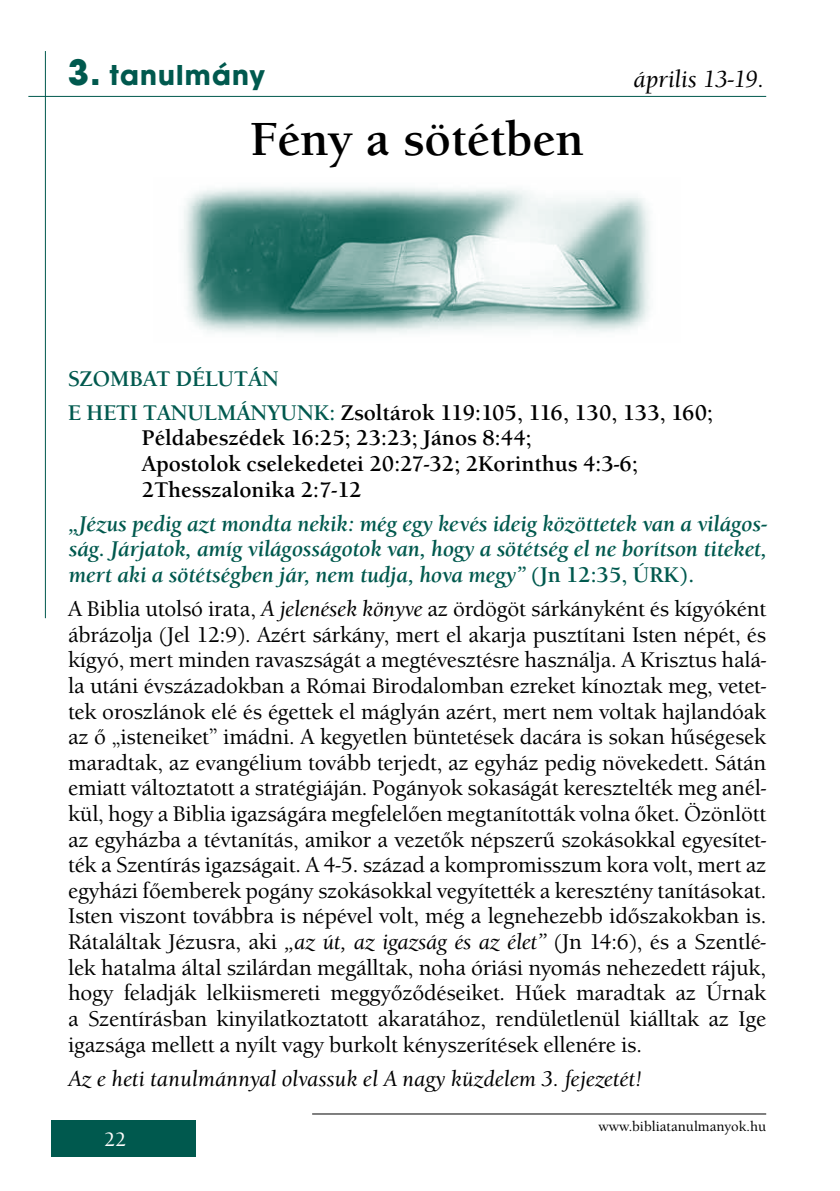
<style>
.page{position:relative;width:840px;height:1191px;background:#fff}
.page>*{position:absolute;margin:0;border:0;box-sizing:border-box;transform-origin:0 0}
.t1{font:700 48px "Berkeley Old Sty Itc TEE";color:#000}
.t2{font:700 30px "Avant Gar Got Itc TEE";letter-spacing:.04em;color:#00594e}
.t3{font:italic 500 24px "Berkeley Old Sty Itc TEE";color:#000}
.t4{font:500 22px/25.6px "Berkeley Old Sty Itc TEE";letter-spacing:-.01em;color:#000;text-align:justify}
.t5{font:italic 700 22px/25.6px "Berkeley Old Sty Itc TEE";color:#00594e;text-align:justify}
.t6{font:700 22px/25.6px "Berkeley Old Sty Itc TEE";color:#000}
.t7{font:italic 500 22px "Berkeley Old Sty Itc TEE";color:#000}
.t8{font:500 20px "Berkeley Old Sty Itc TEE";color:#fffefd}
.t9{font:500 14px "Berkeley Old Sty Itc TEE";color:#000}
.s1{font-size:38px}
.s2{color:#00594e}
.s3{font-style:normal}
.s4{font-style:italic}
</style>
<div class="page">
<div style="left:51px;top:1120px;width:145px;height:37px;background:#00594e"></div>
<hr style="left:28px;top:96px;width:737px;height:1px;background:#00594e">
<hr style="left:45px;top:51px;width:1px;height:567px;background:#00594e">
<img style="left:183px;top:187px;width:467px;height:147px">
<hr style="left:312px;top:1113px;width:453px;height:1px;background:#000">
<h2 class="t2" style="left:68px;top:57px;width:198px"><span class="s1">3.</span> tanulmány</h2>
<h1 class="t1" style="left:250px;top:111px;width:335px">Fény a sötétben</h1>
<p class="t3" style="left:633px;top:65px;width:132px">április 13-19.</p>
<p class="t6" style="left:68px;top:361px;width:646px;line-height:34px"><span class="s2">SZOMBAT DÉLUTÁN<br>E HETI TANULMÁNYUNK:</span> Zsoltárok 119:105, 116, 130, 133, 160;</p>
<p class="t6" style="left:142px;top:425px;width:497px">Példabeszédek 16:25; 23:23; János 8:44;<br>Apostolok cselekedetei 20:27-32; 2Korinthus 4:3-6;<br>2Thesszalonika 2:7-12</p>
<p class="t5" style="left:68px;top:511px;width:700px">„Jézus pedig azt mondta nekik: még egy kevés ideig közöttetek van a világos&shy;ság. Járjatok, amíg világosságotok van, hogy a sötétség el ne borítson titeket, mert aki a sötétségben jár, nem tudja, hova megy” <span class="s3">(Jn 12:35, ÚRK).</span></p>
<p class="t4" style="left:68px;top:596px;width:699px">A Biblia utolsó irata, <span class="s4">A jelenések könyve</span> az ördögöt sárkányként és kígyóként ábrázolja (Jel 12:9). Azért sárkány, mert el akarja pusztítani Isten népét, és kígyó, mert minden ravaszságát a megtévesztésre használja. A Krisztus halá&shy;la utáni évszázadokban a Római Birodalomban ezreket kínoztak meg, vetet&shy;tek oroszlánok elé és égettek el máglyán azért, mert nem voltak hajlandóak az ő „isteneiket” imádni. A kegyetlen büntetések dacára is sokan hűségesek maradtak, az evangélium tovább terjedt, az egyház pedig növekedett. Sátán emiatt változtatott a stratégiáján. Pogányok sokaságát keresztelték meg anél&shy;kül, hogy a Biblia igazságára megfelelően megtanították volna őket. Özönlött az egyházba a tévtanítás, amikor a vezetők népszerű szokásokkal egyesítet&shy;ték a Szentírás igazságait. A 4-5. század a kompromisszum kora volt, mert az egyházi főemberek pogány szokásokkal vegyítették a keresztény tanításokat.<br>Isten viszont továbbra is népével volt, még a legnehezebb időszakokban is.<br>Rátaláltak Jézusra, aki <span class="s4">„az út, az igazság és az élet”</span> (Jn 14:6), és a Szentlé&shy;lek hatalma által szilárdan megálltak, noha óriási nyomás nehezedett rájuk, hogy feladják lelkiismereti meggyőződéseiket. Hűek maradtak az Úrnak a Szentírásban kinyilatkoztatott akaratához, rendületlenül kiálltak az Ige igazsága mellett a nyílt vagy burkolt kényszerítések ellenére is.</p>
<p class="t7" style="left:68px;top:1065px;width:574px">Az e heti tanulmánnyal olvassuk el A nagy küzdelem 3. fejezetét!</p>
<p class="t8" style="left:104px;top:1128px;width:24px">22</p>
<p class="t9" style="left:598px;top:1118px;width:169px">www.bibliatanulmanyok.hu</p>
</div>
